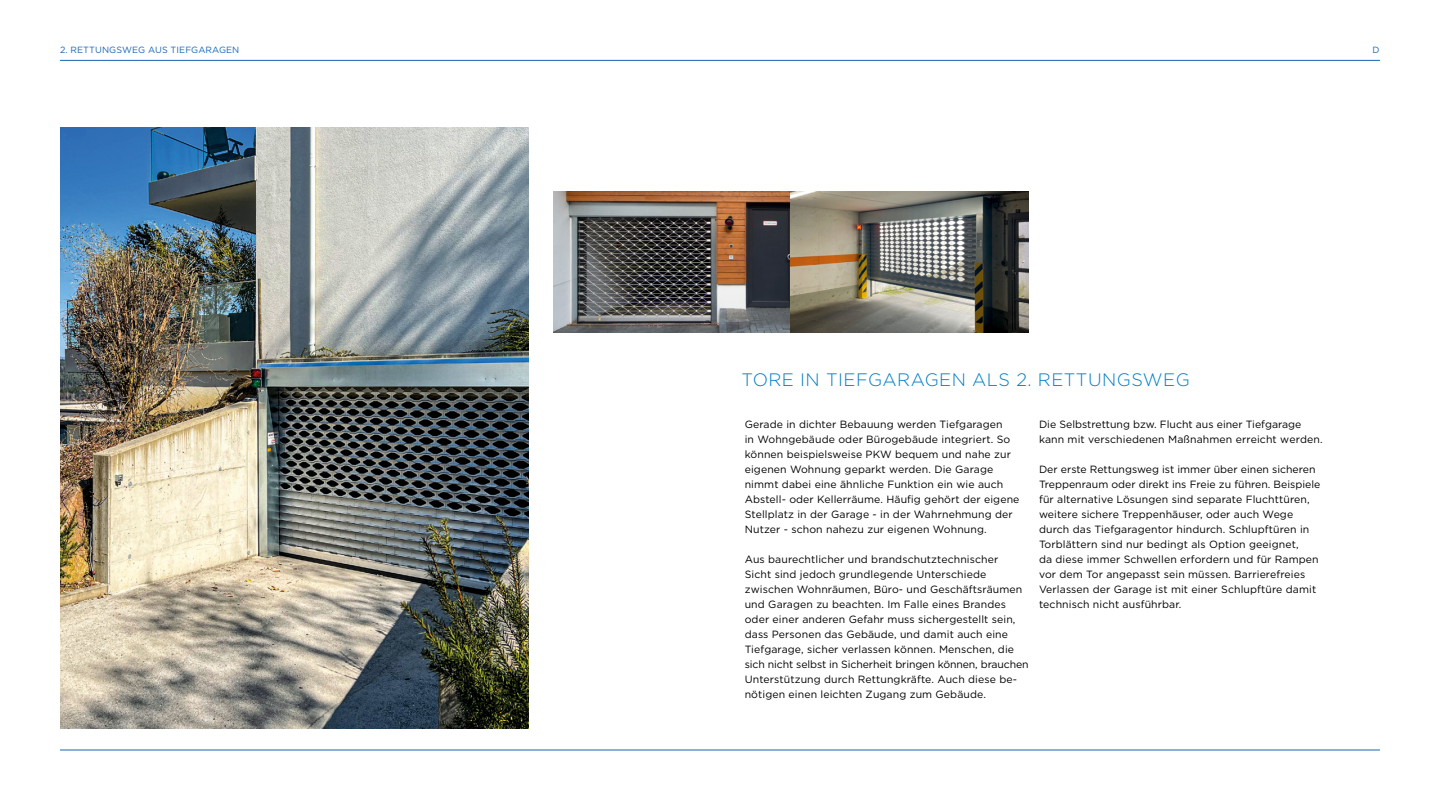
<style>
.page{position:relative;width:1440px;height:810px;background:#fff}
.page>*{position:absolute;margin:0;border:0;box-sizing:border-box;transform-origin:0 0}
.t1{font:300 18px "Gotham";letter-spacing:.025em;color:#007dc6}
.t2{font:10.5px/15px "Gotham";letter-spacing:.01em;color:#000}
.t3{font:9px "Gotham";letter-spacing:.01em;color:#1965b6}
</style>
<div class="page">
<hr style="left:60px;top:750px;width:1320px;height:1px;background:#1965b6">
<hr style="left:60px;top:60px;width:1320px;height:1px;background:#1965b6">
<img style="left:554px;top:192px;width:474px;height:140px">
<img style="left:60px;top:128px;width:469px;height:601px">
<p class="t3" style="left:60px;top:44px;width:181px">2. RETTUNGSWEG AUS TIEFGARAGEN</p>
<p class="t3" style="left:1372px;top:44px;width:9px">D</p>
<h1 class="t1" style="left:742px;top:369px;width:450px">TORE IN TIEFGARAGEN ALS 2. RETTUNGSWEG</h1>
<p class="t2" style="left:745px;top:416px;width:276px">Gerade in dichter Bebauung werden Tiefgaragen<br>in Wohngebäude oder Bürogebäude integriert. So können beispielsweise PKW bequem und nahe zur eigenen Wohnung geparkt werden. Die Garage nimmt dabei eine ähnliche Funktion ein wie auch Abstell- oder Kellerräume. Häufig gehört der eigene Stellplatz in der Garage - in der Wahrnehmung der Nutzer - schon nahezu zur eigenen Wohnung.</p>
<p class="t2" style="left:745px;top:551px;width:285px">Aus baurechtlicher und brandschutztechnischer<br>Sicht sind jedoch grundlegende Unterschiede zwischen Wohnräumen, Büro- und Geschäftsräumen und Garagen zu beachten. Im Falle eines Brandes oder einer anderen Gefahr muss sichergestellt sein, dass Personen das Gebäude, und damit auch eine Tiefgarage, sicher verlassen können. Menschen, die sich nicht selbst in Sicherheit bringen können, brauchen Unterstützung durch Rettungkräfte. Auch diese be&shy;nötigen einen leichten Zugang zum Gebäude.</p>
<p class="t2" style="left:1039px;top:416px;width:285px">Die Selbstrettung bzw. Flucht aus einer Tiefgarage kann mit verschiedenen Maßnahmen erreicht werden.</p>
<p class="t2" style="left:1039px;top:461px;width:283px">Der erste Rettungsweg ist immer über einen sicheren Treppenraum oder direkt ins Freie zu führen. Beispiele für alternative Lösungen sind separate Fluchttüren, weitere sichere Treppenhäuser, oder auch Wege durch das Tiefgaragentor hindurch. Schlupftüren in Torblättern sind nur bedingt als Option geeignet,<br>da diese immer Schwellen erfordern und für Rampen vor dem Tor angepasst sein müssen. Barrierefreies Verlassen der Garage ist mit einer Schlupftüre damit technisch nicht ausführbar.</p>
</div>
